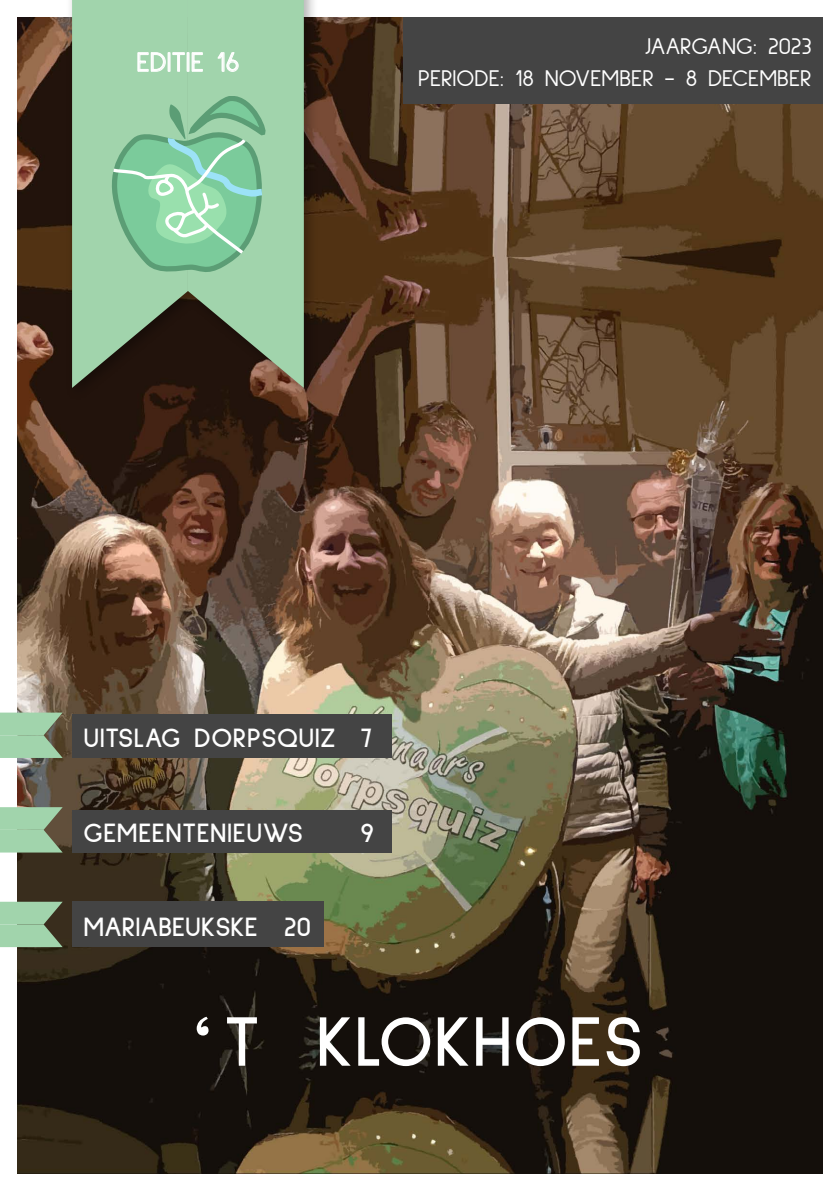
<style>
.page{position:relative;width:840px;height:1191px;background:#fff}
.page>*{position:absolute;margin:0;border:0;box-sizing:border-box;transform-origin:0 0}
.t1{font:700 72.8px "Sulphur Point";letter-spacing:.015em;color:#fff}
.t2{font:700 28px "Sulphur Point";letter-spacing:.02em;color:#fff}
.t3{font:700 28px "Sulphur Point";color:#fff}
.t4{font:28px "Sulphur Point";letter-spacing:.01em;color:#fff}
.t5{font:24px/32px "Sulphur Point";color:#fff;text-align:right}
.s1{font-family:"Gupter";font-size:78px}
</style>
<div class="page">
<img style="left:17px;top:17px;width:805px;height:1157px">
<div style="left:65px;top:0;width:254px;height:401px;background:#000;opacity:.31"></div>
<svg style="left:72px;top:0;width:116px;height:388px;background:#88af8d"></svg>
<svg style="left:188px;top:0;width:116px;height:388px;background:#8cb18f"></svg>
<svg style="left:0;top:712px;width:63px;height:46px;background:#96be99"></svg>
<svg style="left:0;top:901px;width:63px;height:46px;background:#8fb894"></svg>
<svg style="left:0;top:807px;width:63px;height:45px;background:#96be99"></svg>
<svg style="left:138px;top:52px;width:64px;height:19px"></svg>
<svg style="left:217px;top:52px;width:21px;height:20px"></svg>
<div style="left:403px;top:17px;width:419px;height:86px;background:#444"></div>
<div style="left:72px;top:810px;width:319px;height:42px;background:#444"></div>
<div style="left:72px;top:901px;width:251px;height:46px;background:#444"></div>
<div style="left:72px;top:714px;width:319px;height:44px;background:#444"></div>
<svg style="left:108px;top:96px;width:162px;height:178px;background:#8ecea5"></svg>
<p class="t4" style="left:136px;top:46px;width:104px">EDITIE 16</p>
<p class="t5" style="left:418px;top:30px;width:394px">JAARGANG: 2023<br>PERIODE: 18 NOVEMBER - 8 DECEMBER</p>
<p class="t2" style="left:83px;top:722px;width:290px">UITSLAG DORPSQUIZ 7</p>
<p class="t2" style="left:83px;top:817px;width:221px">GEMEENTENIEUWS</p>
<p class="t2" style="left:360px;top:817px;width:15px">9</p>
<p class="t3" style="left:83px;top:910px;width:229px">MARIABEUKSKE 20</p>
<h1 class="t1" style="left:193px;top:1000px;width:450px"><span class="s1">‘</span> T KLOKHOES</h1>
</div>
